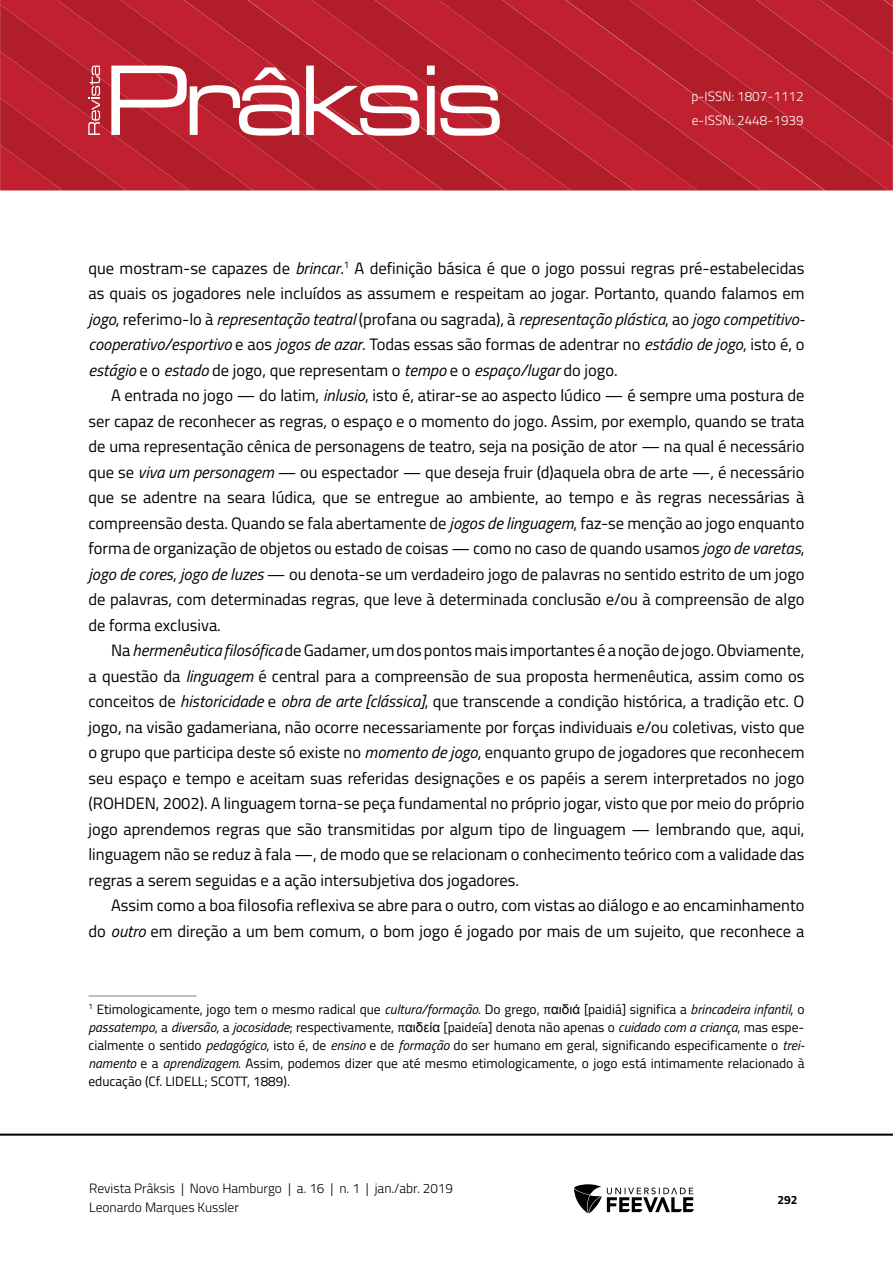
<style>
.page{position:relative;width:893px;height:1263px;background:#fff}
.page>*{position:absolute;margin:0;border:0;box-sizing:border-box;transform-origin:0 0}
.Corpo_de_texto{font:16.5px/25.5px "Titillium Web";color:#000;text-align:justify}
.Rodapé{font:13.5px/18px "Titillium Web";color:#000;text-align:justify}
.t1{font:300 13.5px/19.4px "Titillium Web";color:#000}
.t2{font:300 13.5px/24px "Titillium Web";color:#fff}
.t3{font:700 12px "Titillium Web";color:#000}
.s1{font-style:italic}
.s2{font-family:"Arial"}
</style>
<div class="page">
<svg style="left:0;top:5px;width:56px;height:46px;background:#b7202d"></svg>
<svg style="left:56px;top:0;width:128px;height:51px;background:#b81f2d"></svg>
<svg style="left:184px;top:0;width:127px;height:51px;background:#b8202d"></svg>
<svg style="left:311px;top:0;width:127px;height:51px;background:#b8202d"></svg>
<svg style="left:438px;top:0;width:127px;height:190px;background:#b9202d"></svg>
<svg style="left:565px;top:0;width:324px;height:190px;background:#b8202d"></svg>
<svg style="left:692px;top:0;width:201px;height:147px;background:#b8202d"></svg>
<hr style="left:0;top:1133px;width:893px;height:3px;background:#000">
<svg style="left:574px;top:1184px;width:120px;height:29px"></svg>
<svg style="left:0;top:51px;width:500px;height:139px;background:#c13d48"></svg>
<hr style="left:88px;top:995px;width:108px;height:1px;background:#808285">
<p class="t2" style="left:691px;top:84px;width:114px">p-ISSN: 1807-1112 e-ISSN: 2448-1939</p>
<p class="Corpo_de_texto" style="left:88px;top:254px;width:718px">que mostram-se capazes de <span class="s1">brincar</span>.<sup>1</sup> A definição básica é que o jogo possui regras pré-estabelecidas as quais os jogadores nele incluídos as assumem e respeitam ao jogar. Portanto, quando falamos em <span class="s1">jogo</span>, referimo-lo à <span class="s1">representação teatral</span> (profana ou sagrada), à <span class="s1">representação plástica</span>, ao <span class="s1">jogo competitivo&shy;cooperativo/esportivo</span> e aos <span class="s1">jogos de azar</span>. Todas essas são formas de adentrar no <span class="s1">estádio de jogo</span>, isto é, o <span class="s1">estágio</span> e o <span class="s1">estado</span> de jogo, que representam o <span class="s1">tempo</span> e o <span class="s1">espaço/lugar</span> do jogo.</p>
<p class="Corpo_de_texto" style="left:88px;top:382px;width:718px;text-indent:22px">A entrada no jogo — do latim, <span class="s1">inlusio</span>, isto é, atirar-se ao aspecto lúdico — é sempre uma postura de ser capaz de reconhecer as regras, o espaço e o momento do jogo. Assim, por exemplo, quando se trata de uma representação cênica de personagens de teatro, seja na posição de ator — na qual é necessário que se <span class="s1">viva um personagem</span> — ou espectador — que deseja fruir (d)aquela obra de arte —, é necessário que se adentre na seara lúdica, que se entregue ao ambiente, ao tempo e às regras necessárias à compreensão desta. Quando se fala abertamente de <span class="s1">jogos de linguagem</span>, faz-se menção ao jogo enquanto forma de organização de objetos ou estado de coisas — como no caso de quando usamos <span class="s1">jogo de varetas</span>, <span class="s1">jogo de cores</span>, <span class="s1">jogo de luzes</span> — ou denota-se um verdadeiro jogo de palavras no sentido estrito de um jogo de palavras, com determinadas regras, que leve à determinada conclusão e/ou à compreensão de algo de forma exclusiva.</p>
<p class="Corpo_de_texto" style="left:88px;top:637px;width:718px;text-indent:22px">Na <span class="s1">hermenêutica filosófica</span> de Gadamer, um dos pontos mais importantes é a noção de jogo. Obviamente, a questão da <span class="s1">linguagem</span> é central para a compreensão de sua proposta hermenêutica, assim como os conceitos de <span class="s1">historicidade</span> e <span class="s1">obra de arte [clássica]</span>, que transcende a condição histórica, a tradição etc. O jogo, na visão gadameriana, não ocorre necessariamente por forças individuais e/ou coletivas, visto que o grupo que participa deste só existe no <span class="s1">momento de jogo</span>, enquanto grupo de jogadores que reconhecem seu espaço e tempo e aceitam suas referidas designações e os papéis a serem interpretados no jogo (ROHDEN, 2002). A linguagem torna-se peça fundamental no próprio jogar, visto que por meio do próprio jogo aprendemos regras que são transmitidas por algum tipo de linguagem — lembrando que, aqui, linguagem não se reduz à fala —, de modo que se relacionam o conhecimento teórico com a validade das regras a serem seguidas e a ação intersubjetiva dos jogadores.</p>
<p class="Corpo_de_texto" style="left:88px;top:892px;width:717px;text-align:right">Assim como a boa filosofia reflexiva se abre para o outro, com vistas ao diálogo e ao encaminhamento<br>do <span class="s1">outro</span> em direção a um bem comum, o bom jogo é jogado por mais de um sujeito, que reconhece a</p>
<p class="Rodapé" style="left:88px;top:999px;width:718px"><sup>1</sup> Etimologicamente, jogo tem o mesmo radical que <span class="s1">cultura/formação</span>. Do grego, π<span class="s2">αιδιά</span> [paidiá] significa a <span class="s1">brincadeira infantil</span>, o <span class="s1">passatempo</span>, a <span class="s1">diversão</span>, a <span class="s1">jocosidade</span>; respectivamente, π<span class="s2">αιδεία</span> [paideía] denota não apenas o <span class="s1">cuidado com a criança</span>, mas espe&shy;cialmente o sentido <span class="s1">pedagógico</span>, isto é, de <span class="s1">ensino</span> e de <span class="s1">formação</span> do ser humano em geral, significando especificamente o <span class="s1">trei&shy;namento</span> e a <span class="s1">aprendizagem</span>. Assim, podemos dizer que até mesmo etimologicamente, o jogo está intimamente relacionado à educação (Cf. LIDELL; SCOTT, 1889).</p>
<p class="t1" style="left:89px;top:1177px;width:365px">Revista Prâksis | Novo Hamburgo | a. 16 | n. 1 | jan./abr. 2019<br>Leonardo Marques Kussler</p>
<p class="t3" style="left:777px;top:1190px;width:22px">292</p>
</div>
